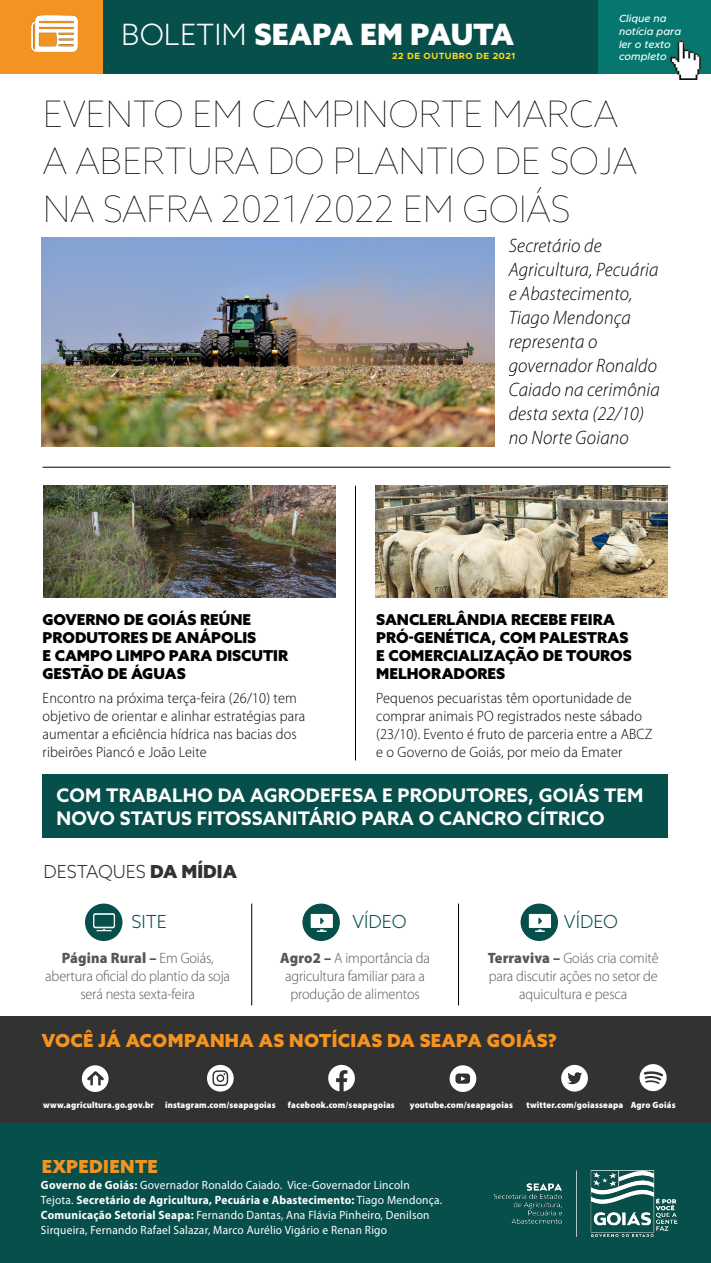
<style>
.page{position:relative;width:711px;height:1263px;background:#fff}
.page>*{position:absolute;margin:0;border:0;box-sizing:border-box;transform-origin:0 0}
.t1{font:100 36.45px/47.4px "Azo Sans";letter-spacing:-.01em;color:#000}
.t2{font:900 29.4px "Azo Sans";color:#fff}
.t3{font:italic 300 19.5px/24px "Myriad Pro";letter-spacing:.01em;color:#000;scale:.95 1}
.t4{font:700 18.75px/23px "Azo Sans";letter-spacing:.01em;color:#fff}
.t5{font:900 18px "Azo Sans";letter-spacing:.02em;color:#f39322}
.t6{font:300 18px "Azo Sans";color:#323232}
.t7{font:300 18px "Azo Sans";color:#074f4b}
.t8{font:300 15px/18px "Myriad Pro";letter-spacing:.01em;color:#000;scale:.95 1}
.t9{font:300 15px/18px "Myriad Pro";letter-spacing:-.01em;color:#575756;text-align:center;scale:.95 1}
.t10{font:900 15px/18px "Azo Sans";color:#000}
.t11{font:12px/15px "Myriad Pro";letter-spacing:.02em;color:#fff;scale:.95 1}
.t12{font:italic 500 10.5px/12.6px "Metropolis";color:#fff}
.t13{font:900 9.15px "Myriad Pro";letter-spacing:.02em;color:#fff;scale:.95 1}
.t14{font:700 9px "Metropolis";letter-spacing:.05em;color:#ffdd1e}
.s1{font-weight:300}
.s2{font-weight:900}
.s3{font-weight:700}
</style>
<div class="page">
<hr style="left:251px;top:903px;width:1px;height:102px;background:#000">
<hr style="left:458px;top:903px;width:1px;height:102px;background:#000">
<div style="left:0;top:1016px;width:710px;height:197px;background:#323232"></div>
<div style="left:0;top:1124px;width:710px;height:139px;background:#074f4b"></div>
<div style="left:0;top:0;width:710px;height:73px;background:#074f4b"></div>
<div style="left:0;top:0;width:102px;height:73px;background:#f39322"></div>
<div style="left:598px;top:0;width:112px;height:73px;background:#05776f"></div>
<img style="left:32px;top:15px;width:45px;height:36px">
<div style="left:85px;top:903px;width:37px;height:38px;background:#074f4b;border-radius:50%"></div>
<svg style="left:93px;top:913px;width:22px;height:18px"></svg>
<div style="left:302px;top:903px;width:37px;height:38px;background:#074f4b;border-radius:50%"></div>
<svg style="left:310px;top:914px;width:22px;height:18px"></svg>
<div style="left:520px;top:903px;width:37px;height:38px;background:#074f4b;border-radius:50%"></div>
<svg style="left:528px;top:914px;width:22px;height:18px"></svg>
<svg style="left:82px;top:1065px;width:26px;height:27px"></svg>
<svg style="left:207px;top:1065px;width:26px;height:26px"></svg>
<svg style="left:328px;top:1065px;width:26px;height:26px"></svg>
<svg style="left:449px;top:1065px;width:27px;height:27px"></svg>
<svg style="left:561px;top:1065px;width:26px;height:26px"></svg>
<img style="left:493px;top:1170px;width:185px;height:68px">
<img style="left:670px;top:41px;width:30px;height:39px">
<svg style="left:639px;top:1064px;width:27px;height:28px"></svg>
<hr style="left:43px;top:467px;width:627px;height:1px;background:#000">
<img style="left:42px;top:237px;width:452px;height:210px">
<img style="left:44px;top:486px;width:291px;height:111px">
<img style="left:375px;top:486px;width:291px;height:111px">
<hr style="left:355px;top:486px;width:1px;height:274px;background:#000">
<div style="left:43px;top:774px;width:625px;height:64px;background:#074f4b"></div>
<h2 class="t2" style="left:121px;top:14px;width:394px"><span class="s1">BOLETIM</span> SEAPA EM PAUTA</h2>
<p class="t14" style="left:392px;top:51px;width:124px">22 DE OUTUBRO DE 2021</p>
<p class="t12" style="left:618px;top:13px;width:64px">Clique na notícia para ler o texto completo</p>
<h1 class="t1" style="left:43px;top:90px;width:595px">EVENTO EM CAMPINORTE MARCA<br>A ABERTURA DO PLANTIO DE SOJA<br>NA SAFRA 2021/2022 EM GOIÁS</h1>
<p class="t10" style="left:43px;top:610px;width:247px">GOVERNO DE GOIÁS REÚNE<br>PRODUTORES DE ANÁPOLIS<br>E CAMPO LIMPO PARA DISCUTIR<br>GESTÃO DE ÁGUAS</p>
<p class="t8" style="left:43px;top:689px;width:278px">Encontro na próxima terça-feira (26/10) tem objetivo de orientar e alinhar estratégias para aumentar a eficiência hídrica nas bacias dos ribeirões Piancó e João Leite</p>
<h3 class="t3" style="left:508px;top:234px;width:160px">Secretário de<br>Agricultura, Pecuária e Abastecimento,<br>Tiago Mendonça representa o governador Ronaldo<br>Caiado na cerimônia desta sexta (22/10) no Norte Goiano</h3>
<p class="t10" style="left:376px;top:610px;width:257px">SANCLERLÂNDIA RECEBE FEIRA<br>PRÓ-GENÉTICA, COM PALESTRAS<br>E COMERCIALIZAÇÃO DE TOUROS<br>MELHORADORES</p>
<p class="t8" style="left:376px;top:689px;width:292px">Pequenos pecuaristas têm oportunidade de comprar animais PO registrados neste sábado (23/10). Evento é fruto de parceria entre a ABCZ e o Governo de Goiás, por meio da Emater</p>
<p class="t4" style="left:56px;top:783px;width:588px">COM TRABALHO DA AGRODEFESA E PRODUTORES, GOIÁS TEM<br>NOVO STATUS FITOSSANITÁRIO PARA O CANCRO CÍTRICO</p>
<p class="t6" style="left:44px;top:860px;width:195px">DESTAQUES <span class="s2">DA MÍDIA</span></p>
<p class="t7" style="left:563px;top:910px;width:56px">VÍDEO</p>
<p class="t9" style="left:487px;top:950px;width:181px"><span class="s2">Terraviva –</span> Goiás cria comitê para discutir ações no setor de aquicultura e pesca</p>
<p class="t5" style="left:42px;top:1028px;width:516px">VOCÊ JÁ ACOMPANHA AS NOTÍCIAS DA SEAPA GOIÁS?</p>
<p class="t7" style="left:352px;top:910px;width:56px">VÍDEO</p>
<p class="t9" style="left:280px;top:950px;width:159px"><span class="s2">Agro2 –</span> A importância da agricultura familiar para a produção de alimentos</p>
<p class="t7" style="left:131px;top:910px;width:37px">SITE</p>
<p class="t9" style="left:45px;top:950px;width:196px"><span class="s2">Página Rural –</span> Em Goiás, abertura oficial do plantio da soja será nesta sexta-feira</p>
<p class="t13" style="left:43px;top:1099px;width:246px">www.agricultura.go.gov.br instagram.com/seapagoias</p>
<p class="t13" style="left:288px;top:1099px;width:114px">facebook.com/seapagoias</p>
<p class="t13" style="left:409px;top:1099px;width:110px">youtube.com/seapagoias</p>
<p class="t13" style="left:526px;top:1099px;width:103px">twitter.com/goiasseapa</p>
<p class="t13" style="left:630px;top:1099px;width:49px">Agro Goiás</p>
<p class="t5" style="left:42px;top:1154px;width:117px">EXPEDIENTE</p>
<p class="t11" style="left:41px;top:1177px;width:423px"><span class="s3">Governo de Goiás:</span> Governador Ronaldo Caiado. Vice-Governador Lincoln Tejota. <span class="s3">Secretário de Agricultura, Pecuária e Abastecimento:</span> Tiago Mendonça.<br><span class="s3">Comunicação Setorial Seapa:</span> Fernando Dantas, Ana Flávia Pinheiro, Denilson Sirqueira, Fernando Rafael Salazar, Marco Aurélio Vigário e Renan Rigo</p>
</div>
